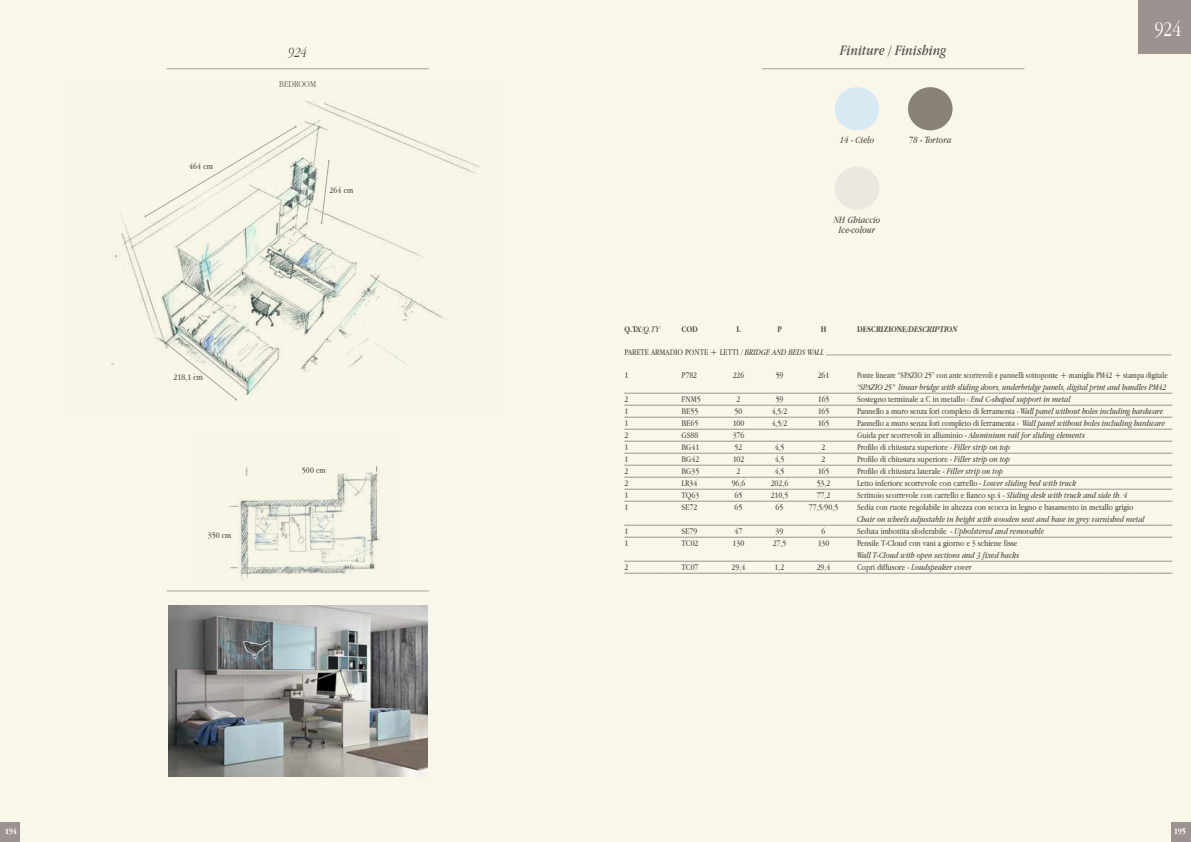
<style>
.page{position:relative;width:1191px;height:842px;background:#f9f7e9}
.page>*{position:absolute;margin:0;border:0;box-sizing:border-box;transform-origin:0 0}
.t1{font:300 22px "Apple Garamond";color:#fff}
.t2{font:italic 15px "Apple Garamond";letter-spacing:.01em;color:#4f4f4a}
.t3{font:italic 300 15px "Apple Garamond";color:#4f4f4a}
.t4{font:italic 10px/10.4px "Apple Garamond";letter-spacing:.01em;color:#4f4f4a;text-align:center}
.t5{font:300 9.5px "Apple Garamond";letter-spacing:.01em;color:#4f4f4a}
.t6{font:9px "Apple Garamond";color:#4f4f4a}
.t7{font:italic 9px "Apple Garamond";color:#4f4f4a}
.t8{font:9px "Apple Garamond";color:#4f4f4a;scale:.93 1}
.t9{font:700 9px "Apple Garamond";color:#4f4f4a}
.t10{font:italic 700 9px "Apple Garamond";color:#4f4f4a}
.t11{font:700 9px "Apple Garamond";letter-spacing:-.025em;color:#fff}
.s1{font-weight:400;font-style:italic}
.s2{font-style:normal}
.s3{font-style:italic}
</style>
<div class="page">
<div style="left:908px;top:87px;width:44px;height:43px;background:#888277;border-radius:50%"></div>
<div style="left:834px;top:87px;width:45px;height:43px;background:#d7eaf4;border-radius:50%"></div>
<div style="left:834px;top:167px;width:45px;height:43px;background:#ebe8e2;border-radius:50%"></div>
<hr style="left:762px;top:68px;width:262px;height:1px;background:#4f4f4a">
<hr style="left:167px;top:591px;width:262px;height:1px;background:#a4a2a0">
<img style="left:168px;top:606px;width:259px;height:171px">
<img style="left:69px;top:87px;width:429px;height:325px">
<svg style="left:144px;top:126px;width:153px;height:91px;background:#f3f1e3"></svg>
<svg style="left:167px;top:343px;width:70px;height:58px;background:#eaeadd"></svg>
<svg style="left:320px;top:160px;width:10px;height:64px"></svg>
<img style="left:193px;top:432px;width:202px;height:150px">
<hr style="left:167px;top:68px;width:262px;height:1px;background:#4f4f4a">
<hr style="left:826px;top:355px;width:345px;height:1px;background:#a4a5a0">
<svg style="left:624px;top:393px;width:548px;height:1px"></svg>
<svg style="left:624px;top:405px;width:548px;height:1px"></svg>
<svg style="left:624px;top:417px;width:548px;height:1px"></svg>
<svg style="left:624px;top:429px;width:548px;height:1px"></svg>
<svg style="left:624px;top:441px;width:548px;height:1px"></svg>
<svg style="left:624px;top:453px;width:548px;height:1px"></svg>
<svg style="left:624px;top:465px;width:548px;height:1px"></svg>
<svg style="left:624px;top:477px;width:548px;height:1px"></svg>
<svg style="left:624px;top:489px;width:548px;height:1px"></svg>
<svg style="left:624px;top:501px;width:548px;height:1px"></svg>
<svg style="left:624px;top:525px;width:548px;height:1px"></svg>
<svg style="left:624px;top:537px;width:548px;height:1px"></svg>
<svg style="left:624px;top:561px;width:548px;height:1px"></svg>
<svg style="left:624px;top:573px;width:548px;height:1px"></svg>
<div style="left:1138px;top:0;width:53px;height:54px;background:#9c9391"></div>
<div style="left:1171px;top:822px;width:20px;height:20px;background:#9c9391"></div>
<div style="left:0;top:822px;width:20px;height:20px;background:#9c9391"></div>
<p class="t6" style="left:189px;top:161px;width:25px">464 cm</p>
<p class="t6" style="left:173px;top:371px;width:31px">218,1 cm</p>
<p class="t6" style="left:208px;top:529px;width:25px">350 cm</p>
<h2 class="t3" style="left:288px;top:43px;width:20px">924</h2>
<h2 class="t2" style="left:840px;top:42px;width:107px">Finiture / Finishing</h2>
<p class="t5" style="left:279px;top:79px;width:38px">BEDROOM</p>
<p class="t6" style="left:329px;top:184px;width:25px">264 cm</p>
<p class="t4" style="left:840px;top:135px;width:36px">14 - Cielo</p>
<p class="t4" style="left:909px;top:135px;width:44px">78 - Tortora</p>
<p class="t4" style="left:833px;top:214px;width:48px">NH Ghiaccio<br>Ice-colour</p>
<h1 class="t1" style="left:1154px;top:16px;width:28px">924</h1>
<p class="t6" style="left:302px;top:464px;width:25px">500 cm</p>
<p class="t9" style="left:624px;top:324px;width:37px">Q.TA’/<span class="s1">Q.TY</span></p>
<p class="t9" style="left:681px;top:324px;width:17px">COD</p>
<p class="t9" style="left:736px;top:324px;width:5px">L</p>
<p class="t9" style="left:777px;top:324px;width:6px">P</p>
<p class="t9" style="left:820px;top:324px;width:7px">H</p>
<p class="t9" style="left:857px;top:324px;width:11px">DESCRIZIONE</p>
<p class="t10" style="left:906px;top:323px;width:52px"><span class="s2">/</span>DESCRIPTION</p>
<p class="t6" style="left:624px;top:346px;width:201px">PARETE ARMADIO PONTE + LETTI / <span class="s3">BRIDGE AND BEDS WALL</span></p>
<p class="t6" style="left:624px;top:370px;width:5px">1</p>
<p class="t6" style="left:681px;top:370px;width:17px">P782</p>
<p class="t6" style="left:732px;top:370px;width:13px">226</p>
<p class="t6" style="left:775px;top:370px;width:9px">59</p>
<p class="t6" style="left:817px;top:370px;width:13px">261</p>
<p class="t8" style="left:857px;top:370px;width:335px">Ponte lineare “SPAZIO 25” con ante scorrevoli e pannelli sottoponte + maniglia PM42 + stampa digitale</p>
<p class="t7" style="left:857px;top:382px;width:311px">“SPAZIO 25” linear bridge with sliding doors, underbridge panels, digital print and handles PM42</p>
<p class="t6" style="left:624px;top:394px;width:5px">2</p>
<p class="t6" style="left:681px;top:394px;width:21px">FNM5</p>
<p class="t6" style="left:736px;top:394px;width:5px">2</p>
<p class="t6" style="left:775px;top:394px;width:9px">59</p>
<p class="t6" style="left:817px;top:394px;width:13px">165</p>
<p class="t6" style="left:857px;top:394px;width:215px">Sostegno terminale a C in metallo - <span class="s3">End C-shaped support in metal</span></p>
<p class="t6" style="left:624px;top:406px;width:5px">1</p>
<p class="t6" style="left:681px;top:406px;width:18px">BE55</p>
<p class="t6" style="left:734px;top:406px;width:9px">50</p>
<p class="t6" style="left:771px;top:406px;width:17px">4,5/2</p>
<p class="t6" style="left:817px;top:406px;width:13px">165</p>
<p class="t6" style="left:857px;top:406px;width:308px">Pannello a muro senza fori completo di ferramenta - <span class="s3">Wall panel without holes including hardware</span></p>
<p class="t6" style="left:624px;top:418px;width:5px">1</p>
<p class="t6" style="left:681px;top:418px;width:18px">BE65</p>
<p class="t6" style="left:732px;top:418px;width:13px">100</p>
<p class="t6" style="left:771px;top:418px;width:17px">4,5/2</p>
<p class="t6" style="left:817px;top:418px;width:13px">165</p>
<p class="t6" style="left:857px;top:418px;width:309px">Pannello a muro senza fori completo di ferramenta - <span class="s3">Wall panel without holes including hardware</span></p>
<p class="t6" style="left:624px;top:430px;width:5px">2</p>
<p class="t6" style="left:681px;top:430px;width:18px">GS88</p>
<p class="t6" style="left:732px;top:430px;width:13px">376</p>
<p class="t7" style="left:857px;top:430px;width:229px"><span class="s2">Guida per scorrevoli in alluminio -</span> Aluminium rail for sliding elements</p>
<p class="t6" style="left:624px;top:442px;width:5px">1</p>
<p class="t6" style="left:681px;top:442px;width:19px">BG41</p>
<p class="t6" style="left:734px;top:442px;width:9px">52</p>
<p class="t6" style="left:774px;top:442px;width:11px">4,5</p>
<p class="t6" style="left:821px;top:442px;width:5px">2</p>
<p class="t6" style="left:857px;top:442px;width:155px">Profilo di chiusura superiore - <span class="s3">Filler strip on top</span></p>
<p class="t6" style="left:624px;top:454px;width:5px">1</p>
<p class="t6" style="left:681px;top:454px;width:19px">BG42</p>
<p class="t6" style="left:732px;top:454px;width:13px">102</p>
<p class="t6" style="left:774px;top:454px;width:11px">4,5</p>
<p class="t6" style="left:821px;top:454px;width:5px">2</p>
<p class="t6" style="left:857px;top:454px;width:155px">Profilo di chiusura superiore - <span class="s3">Filler strip on top</span></p>
<p class="t6" style="left:624px;top:466px;width:5px">2</p>
<p class="t6" style="left:681px;top:466px;width:19px">BG35</p>
<p class="t6" style="left:736px;top:466px;width:5px">2</p>
<p class="t6" style="left:774px;top:466px;width:11px">4,5</p>
<p class="t6" style="left:817px;top:466px;width:13px">165</p>
<p class="t6" style="left:857px;top:466px;width:147px">Profilo di chiusura laterale - <span class="s3">Filler strip on top</span></p>
<p class="t6" style="left:624px;top:478px;width:5px">2</p>
<p class="t6" style="left:681px;top:478px;width:17px">LR34</p>
<p class="t6" style="left:731px;top:478px;width:15px">96,6</p>
<p class="t6" style="left:770px;top:478px;width:19px">202,6</p>
<p class="t6" style="left:816px;top:478px;width:15px">53,2</p>
<p class="t6" style="left:857px;top:478px;width:221px">Letto inferiore scorrevole con carrello - <span class="s3">Lower sliding bed with truck</span></p>
<p class="t6" style="left:624px;top:490px;width:5px">1</p>
<p class="t6" style="left:681px;top:490px;width:19px">TQ63</p>
<p class="t6" style="left:734px;top:490px;width:9px">65</p>
<p class="t6" style="left:770px;top:490px;width:19px">210,5</p>
<p class="t6" style="left:816px;top:490px;width:15px">77,2</p>
<p class="t6" style="left:857px;top:490px;width:272px">Scrittoio scorrevole con carrello e fianco sp.4 - <span class="s3">Sliding desk with truck and side th. 4</span></p>
<p class="t6" style="left:624px;top:502px;width:5px">1</p>
<p class="t6" style="left:681px;top:502px;width:17px">SE72</p>
<p class="t6" style="left:734px;top:502px;width:9px">65</p>
<p class="t6" style="left:775px;top:502px;width:9px">65</p>
<p class="t6" style="left:809px;top:502px;width:31px">77,5/90,5</p>
<p class="t6" style="left:857px;top:502px;width:278px">Sedia con ruote regolabile in altezza con scocca in legno e basamento in metallo grigio</p>
<p class="t7" style="left:857px;top:514px;width:289px">Chair on wheels adjustable in height with wooden seat and base in grey varnished metal</p>
<p class="t6" style="left:624px;top:526px;width:5px">1</p>
<p class="t6" style="left:681px;top:526px;width:17px">SE79</p>
<p class="t6" style="left:734px;top:526px;width:9px">47</p>
<p class="t6" style="left:775px;top:526px;width:9px">39</p>
<p class="t6" style="left:821px;top:526px;width:5px">6</p>
<p class="t6" style="left:857px;top:526px;width:189px">Seduta imbottita sfoderabile - <span class="s3">Upholstered and removable</span></p>
<p class="t6" style="left:624px;top:538px;width:5px">1</p>
<p class="t6" style="left:681px;top:538px;width:19px">TC02</p>
<p class="t6" style="left:732px;top:538px;width:13px">130</p>
<p class="t6" style="left:772px;top:538px;width:15px">27,5</p>
<p class="t6" style="left:817px;top:538px;width:13px">130</p>
<p class="t6" style="left:857px;top:538px;width:162px">Pensile T-Cloud con vani a giorno e 3 schiene fisse</p>
<p class="t7" style="left:857px;top:550px;width:164px">Wall T-Cloud with open sections and 3 fixed backs</p>
<p class="t6" style="left:624px;top:562px;width:5px">2</p>
<p class="t6" style="left:681px;top:562px;width:19px">TC07</p>
<p class="t6" style="left:731px;top:562px;width:15px">29,4</p>
<p class="t6" style="left:774px;top:562px;width:11px">1,2</p>
<p class="t6" style="left:816px;top:562px;width:15px">29,4</p>
<p class="t7" style="left:857px;top:562px;width:116px"><span class="s2">Copri diffusore -</span> Loudspeaker cover</p>
<p class="t11" style="left:5px;top:826px;width:14px">194</p>
<p class="t11" style="left:1173px;top:826px;width:14px">195</p>
</div>
